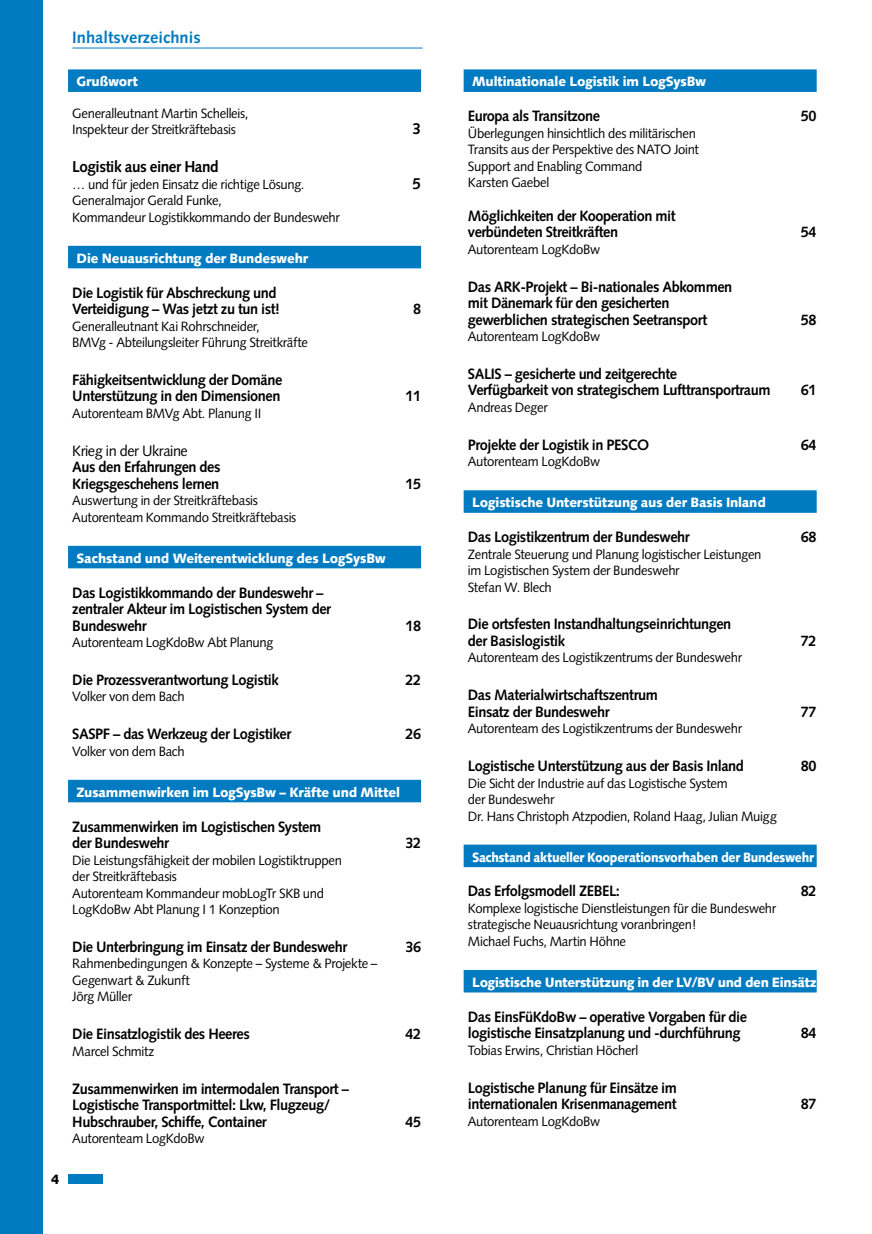
<style>
.page{position:relative;width:872px;height:1234px;background:#fff}
.page>*{position:absolute;margin:0;border:0;box-sizing:border-box;transform-origin:0 0}
.t1{font:700 16.5px "Syntax";color:#007ac0}
.t2{font:700 15.75px "Syntax";letter-spacing:-.03em;color:#000}
.t3{font:700 15px/16.5px "Syntax";letter-spacing:-.03em;color:#000}
.t4{font:13.5px/16.5px "Syntax";letter-spacing:-.025em;color:#000}
.t5{font:900 13.5px "Syntax";letter-spacing:-.015em;color:#fff}
.t6{font:900 13.5px "Syntax";letter-spacing:-.015em;color:#fff;scale:.89 1}
.t7{font:900 13.5px "Syntax";color:#000}
.s1{font-weight:400}
</style>
<div class="page">
<div style="left:0;top:0;width:42px;height:1233px;background:#007ac0"></div>
<div style="left:68px;top:69px;width:353px;height:23px;background:#007ac0"></div>
<div style="left:68px;top:246px;width:353px;height:22px;background:#007ac0"></div>
<div style="left:68px;top:545px;width:353px;height:23px;background:#007ac0"></div>
<div style="left:68px;top:779px;width:353px;height:23px;background:#007ac0"></div>
<div style="left:463px;top:69px;width:353px;height:23px;background:#007ac0"></div>
<div style="left:463px;top:490px;width:353px;height:22px;background:#007ac0"></div>
<div style="left:463px;top:844px;width:353px;height:22px;background:#007ac0"></div>
<div style="left:463px;top:969px;width:353px;height:23px;background:#007ac0"></div>
<hr style="left:72px;top:48px;width:350px;height:1px;background:#007ac0">
<div style="left:68px;top:1174px;width:34px;height:9px;background:#007ac0"></div>
<p class="t7" style="left:51px;top:1170px;width:10px">4</p>
<p class="t1" style="left:72px;top:28px;width:130px">Inhaltsverzeichnis</p>
<p class="t5" style="left:77px;top:74px;width:63px">Grußwort</p>
<p class="t4" style="left:72px;top:105px;width:178px">Generalleutnant Martin Schelleis,<br>Inspekteur der Streitkräftebasis</p>
<p class="t2" style="left:412px;top:120px;width:10px">3</p>
<p class="t2" style="left:72px;top:158px;width:148px">Logistik aus einer Hand</p>
<p class="t4" style="left:72px;top:176px;width:234px">… und für jeden Einsatz die richtige Lösung.</p>
<p class="t2" style="left:412px;top:174px;width:10px">5</p>
<p class="t4" style="left:72px;top:192px;width:269px">Generalmajor Gerald Funke,<br>Kommandeur Logistikkommando der Bundeswehr</p>
<p class="t5" style="left:77px;top:250px;width:233px">Die Neuausrichtung der Bundeswehr</p>
<p class="t3" style="left:72px;top:284px;width:209px">Die Logistik für Abschreckung und<br>Verteidigung – Was jetzt zu tun ist!</p>
<p class="t3" style="left:413px;top:301px;width:10px">8</p>
<p class="t4" style="left:72px;top:318px;width:237px">Generalleutnant Kai Rohrschneider,<br>BMVg - Abteilungsleiter Führung Streitkräfte</p>
<p class="t3" style="left:72px;top:371px;width:212px">Fähigkeitsentwicklung der Domäne<br>Unterstützung in den Dimensionen</p>
<p class="t4" style="left:72px;top:405px;width:191px">Autorenteam BMVg Abt. Planung II</p>
<p class="t3" style="left:72px;top:442px;width:150px"><span class="s1">Krieg in der Ukraine<br></span>Aus den Erfahrungen des<br>Kriegsgeschehens lernen</p>
<p class="t4" style="left:72px;top:492px;width:225px">Auswertung in der Streitkräftebasis<br>Autorenteam Kommando Streitkräftebasis</p>
<p class="t5" style="left:77px;top:550px;width:311px">Sachstand und Weiterentwicklung des LogSysBw</p>
<p class="t3" style="left:72px;top:584px;width:260px">Das Logistikkommando der Bundeswehr – zentraler Akteur im Logistischen System der<br>Bundeswehr</p>
<p class="t3" style="left:405px;top:388px;width:17px">11</p>
<p class="t3" style="left:405px;top:475px;width:17px">15</p>
<p class="t3" style="left:405px;top:617px;width:17px">18</p>
<p class="t4" style="left:72px;top:634px;width:203px">Autorenteam LogKdoBw Abt Planung</p>
<p class="t3" style="left:72px;top:671px;width:208px">Die Prozessverantwortung Logistik</p>
<p class="t3" style="left:405px;top:671px;width:17px">22</p>
<p class="t4" style="left:72px;top:688px;width:114px">Volker von dem Bach</p>
<p class="t3" style="left:72px;top:725px;width:220px">SASPF – das Werkzeug der Logistiker</p>
<p class="t3" style="left:405px;top:725px;width:17px">26</p>
<p class="t4" style="left:72px;top:742px;width:114px">Volker von dem Bach</p>
<p class="t5" style="left:77px;top:784px;width:325px">Zusammenwirken im LogSysBw – Kräfte und Mittel</p>
<p class="t3" style="left:72px;top:818px;width:250px">Zusammenwirken im Logistischen System der Bundeswehr</p>
<p class="t3" style="left:405px;top:834px;width:17px">32</p>
<p class="t4" style="left:72px;top:851px;width:271px">Die Leistungsfähigkeit der mobilen Logistiktruppen der Streitkräftebasis<br>Autorenteam Kommandeur mobLogTr SKB und LogKdoBw Abt Planung I 1 Konzeption</p>
<p class="t3" style="left:72px;top:938px;width:276px">Die Unterbringung im Einsatz der Bundeswehr</p>
<p class="t3" style="left:405px;top:938px;width:17px">36</p>
<p class="t4" style="left:72px;top:955px;width:307px">Rahmenbedingungen &amp; Konzepte – Systeme &amp; Projekte –<br>Gegenwart &amp; Zukunft<br>Jörg Müller</p>
<p class="t3" style="left:72px;top:1025px;width:179px">Die Einsatzlogistik des Heeres</p>
<p class="t3" style="left:405px;top:1025px;width:17px">42</p>
<p class="t4" style="left:72px;top:1042px;width:84px">Marcel Schmitz</p>
<p class="t3" style="left:72px;top:1079px;width:278px">Zusammenwirken im intermodalen Transport –<br>Logistische Transportmittel: Lkw, Flugzeug/<br>Hubschrauber, Schiffe, Container</p>
<p class="t3" style="left:405px;top:1112px;width:17px">45</p>
<p class="t4" style="left:72px;top:1129px;width:134px">Autorenteam LogKdoBw</p>
<p class="t5" style="left:472px;top:74px;width:236px">Multinationale Logistik im LogSysBw</p>
<p class="t3" style="left:468px;top:108px;width:134px">Europa als Transitzone</p>
<p class="t3" style="left:801px;top:108px;width:17px">50</p>
<p class="t4" style="left:468px;top:125px;width:233px">Überlegungen hinsichtlich des militärischen Transits aus der Perspektive des NATO Joint Support and Enabling Command<br>Karsten Gaebel</p>
<p class="t3" style="left:468px;top:207px;width:209px">Möglichkeiten der Kooperation mit verbündeten Streitkräften</p>
<p class="t3" style="left:801px;top:224px;width:17px">54</p>
<p class="t4" style="left:468px;top:241px;width:134px">Autorenteam LogKdoBw</p>
<p class="t3" style="left:468px;top:278px;width:266px">Das ARK-Projekt – Bi-nationales Abkommen mit Dänemark für den gesicherten gewerblichen strategischen Seetransport</p>
<p class="t4" style="left:468px;top:328px;width:134px">Autorenteam LogKdoBw</p>
<p class="t3" style="left:468px;top:365px;width:304px">SALIS – gesicherte und zeitgerechte<br>Verfügbarkeit von strategischem Lufttransportraum</p>
<p class="t3" style="left:801px;top:311px;width:17px">58</p>
<p class="t3" style="left:801px;top:382px;width:17px">61</p>
<p class="t4" style="left:468px;top:399px;width:81px">Andreas Deger</p>
<p class="t3" style="left:468px;top:436px;width:183px">Projekte der Logistik in PESCO</p>
<p class="t3" style="left:801px;top:436px;width:17px">64</p>
<p class="t4" style="left:468px;top:453px;width:134px">Autorenteam LogKdoBw</p>
<p class="t5" style="left:472px;top:494px;width:295px">Logistische Unterstützung aus der Basis Inland</p>
<p class="t3" style="left:468px;top:528px;width:223px">Das Logistikzentrum der Bundeswehr</p>
<p class="t3" style="left:801px;top:528px;width:17px">68</p>
<p class="t4" style="left:468px;top:545px;width:295px">Zentrale Steuerung und Planung logistischer Leistungen im Logistischen System der Bundeswehr<br>Stefan W. Blech</p>
<p class="t3" style="left:468px;top:616px;width:265px">Die ortsfesten Instandhaltungseinrichtungen der Basislogistik</p>
<p class="t3" style="left:801px;top:632px;width:17px">72</p>
<p class="t4" style="left:468px;top:649px;width:276px">Autorenteam des Logistikzentrums der Bundeswehr</p>
<p class="t3" style="left:468px;top:686px;width:191px">Das Materialwirtschaftszentrum<br>Einsatz der Bundeswehr</p>
<p class="t3" style="left:801px;top:703px;width:17px">77</p>
<p class="t4" style="left:468px;top:720px;width:276px">Autorenteam des Logistikzentrums der Bundeswehr</p>
<p class="t3" style="left:468px;top:757px;width:277px">Logistische Unterstützung aus der Basis Inland</p>
<p class="t3" style="left:801px;top:757px;width:17px">80</p>
<p class="t4" style="left:468px;top:774px;width:310px">Die Sicht der Industrie auf das Logistische System<br>der Bundeswehr<br>Dr. Hans Christoph Atzpodien, Roland Haag, Julian Muigg</p>
<p class="t6" style="left:472px;top:848px;width:385px">Sachstand aktueller Kooperationsvorhaben der Bundeswehr</p>
<p class="t3" style="left:468px;top:882px;width:154px">Das Erfolgsmodell ZEBEL:</p>
<p class="t3" style="left:801px;top:882px;width:17px">82</p>
<p class="t4" style="left:468px;top:899px;width:310px">Komplexe logistische Dienstleistungen für die Bundeswehr strategische Neuausrichtung voranbringen!<br>Michael Fuchs, Martin Höhne</p>
<p class="t5" style="left:472px;top:974px;width:346px">Logistische Unterstützung in der LV/BV und den Einsätz</p>
<p class="t3" style="left:468px;top:1008px;width:281px">Das EinsFüKdoBw – operative Vorgaben für die logistische Einsatzplanung und -durchführung</p>
<p class="t3" style="left:801px;top:1024px;width:17px">84</p>
<p class="t4" style="left:468px;top:1041px;width:172px">Tobias Erwins, Christian Höcherl</p>
<p class="t3" style="left:468px;top:1078px;width:211px">Logistische Planung für Einsätze im internationalen Krisenmanagement</p>
<p class="t4" style="left:468px;top:1112px;width:134px">Autorenteam LogKdoBw</p>
<p class="t3" style="left:801px;top:1095px;width:17px">87</p>
</div>
